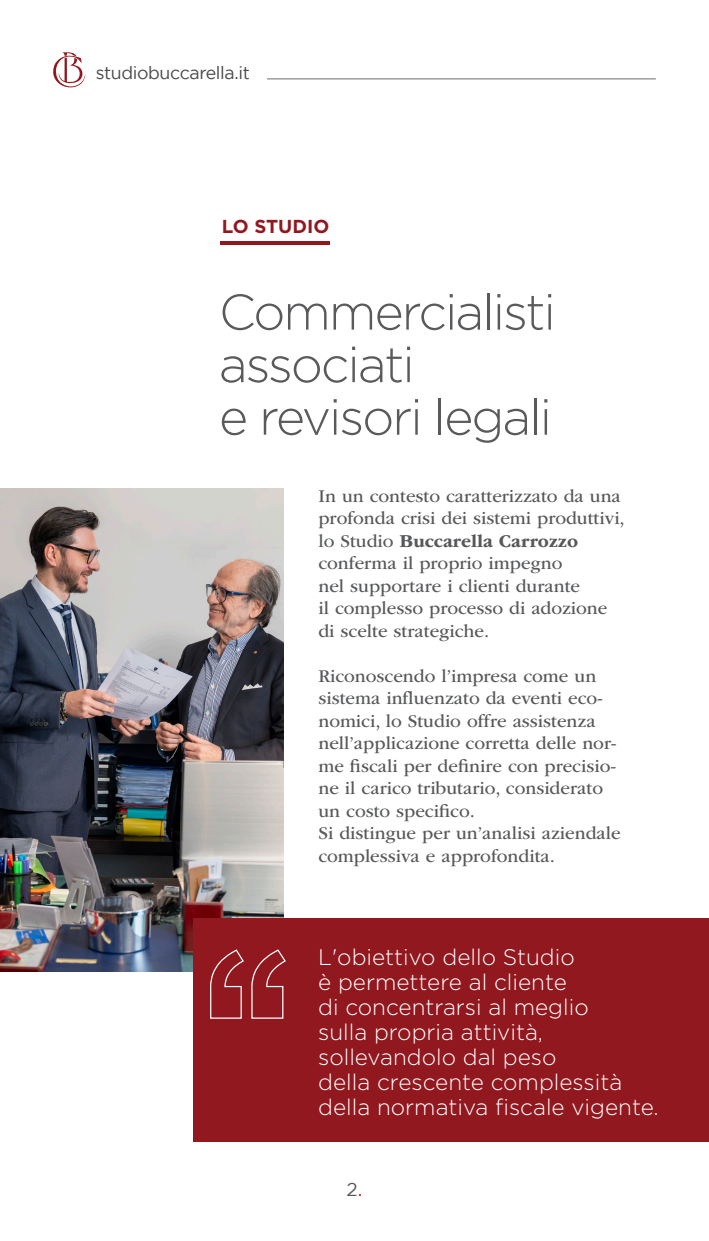
<style>
.page{position:relative;width:709px;height:1241px;background:#fff}
.page>*{position:absolute;margin:0;border:0;box-sizing:border-box;transform-origin:0 0}
.t1{font:300 50px "Gotham";letter-spacing:-.04em;color:#5a5a5d}
.t2{font:300 22.5px/25px "Gotham";color:#fff}
.t3{font:18.75px/22.5px "ITC Garamond Std";color:#57585a}
.t4{font:700 18.75px "Gotham";color:#92181f}
.t5{font:18.75px "Gotham";color:#57585a}
.t6{font:17.75px "Gotham";letter-spacing:-.02em;color:#494a4b}
.s1{font-weight:700}
.s2{color:#c02025}
</style>
<div class="page">
<svg style="left:53px;top:52px;width:33px;height:36px"></svg>
<hr style="left:267px;top:79px;width:389px;height:1px;background:#6c6d70">
<img style="left:0;top:488px;width:283px;height:483px">
<hr style="left:221px;top:241px;width:109px;height:3px;background:#92181f">
<div style="left:193px;top:918px;width:516px;height:223px;background:#92181f"></div>
<svg style="left:251px;top:949px;width:35px;height:70px"></svg>
<svg style="left:210px;top:949px;width:34px;height:70px"></svg>
<p class="t6" style="left:96px;top:62px;width:156px">studiobuccarella.it</p>
<p class="t4" style="left:222px;top:216px;width:109px">LO STUDIO</p>
<p class="t1" style="left:219px;top:285px;width:338px">Commercialisti</p>
<p class="t1" style="left:219px;top:337px;width:197px">associati</p>
<p class="t1" style="left:219px;top:390px;width:335px">e revisori legali</p>
<p class="t3" style="left:318px;top:484px;width:308px">In un contesto caratterizzato da una profonda crisi dei sistemi produttivi, lo Studio <span class="s1">Buccarella Carrozzo</span></p>
<p class="t3" style="left:318px;top:552px;width:245px">conferma il proprio impegno</p>
<p class="t3" style="left:318px;top:574px;width:263px">nel supportare i clienti durante</p>
<p class="t3" style="left:318px;top:597px;width:290px">il complesso processo di adozione di scelte strategiche.</p>
<p class="t3" style="left:318px;top:664px;width:300px">Riconoscendo l’impresa come un sistema influenzato da eventi eco&shy;nomici, lo Studio offre assistenza nell’applicazione corretta delle nor&shy;me fiscali per definire con precisio&shy;ne il carico tributario, considerato un costo specifico.</p>
<p class="t3" style="left:318px;top:822px;width:304px">Si distingue per un’analisi aziendale complessiva e approfondita.</p>
<p class="t2" style="left:318px;top:944px;width:258px">L'obiettivo dello Studio</p>
<p class="t2" style="left:318px;top:969px;width:250px">è permettere al cliente</p>
<p class="t2" style="left:318px;top:994px;width:272px">di concentrarsi al meglio</p>
<p class="t2" style="left:318px;top:1019px;width:240px">sulla propria attività, sollevandolo dal peso</p>
<p class="t2" style="left:318px;top:1069px;width:342px">della crescente complessità della normativa fiscale vigente.</p>
<p class="t5" style="left:346px;top:1178px;width:17px">2<span class="s2">.</span></p>
</div>
